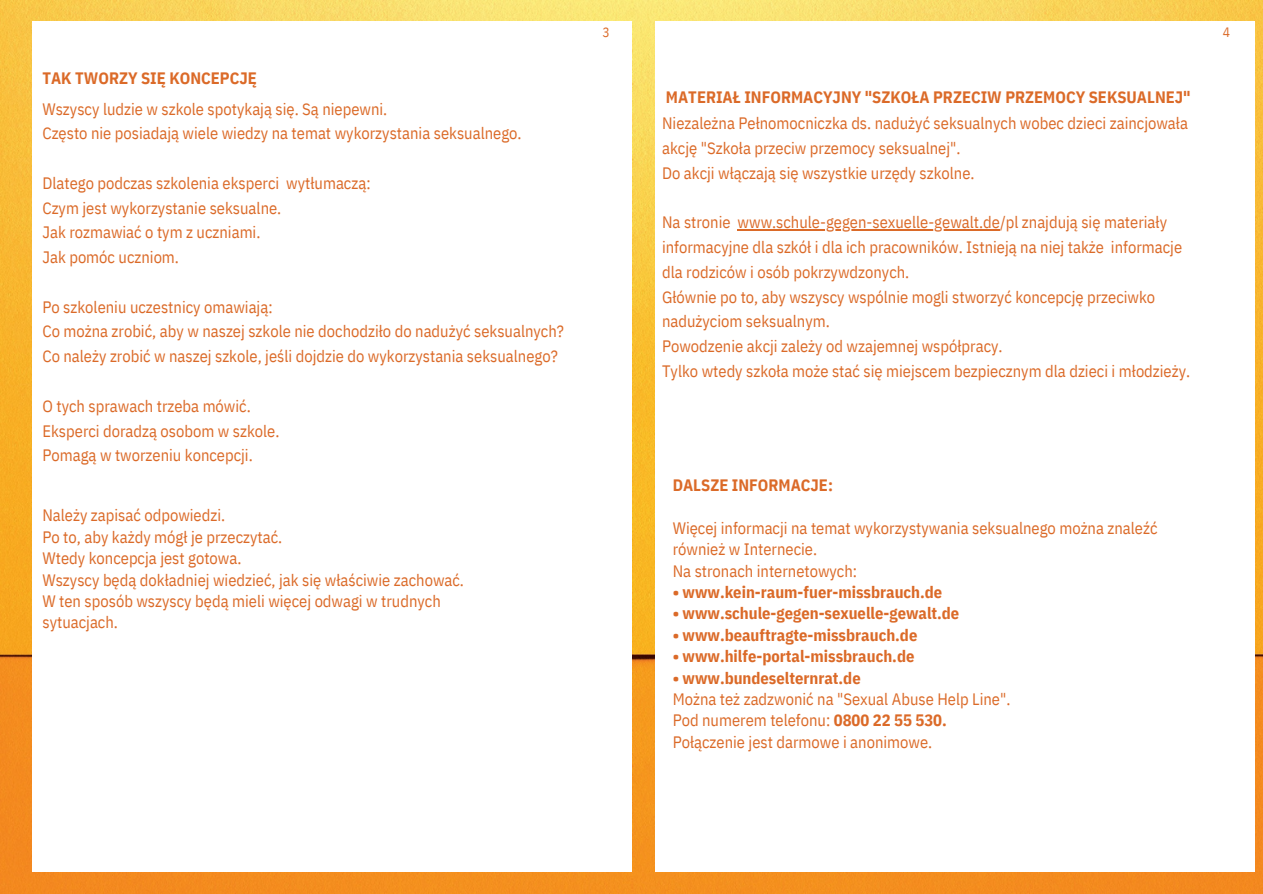
<style>
.page{position:relative;width:1263px;height:894px;background:#fff}
.page>*{position:absolute;margin:0;border:0;box-sizing:border-box;transform-origin:0 0}
.t1{font:16.5px/21.3px "IBM Plex Sans Cond";color:#db6a28}
.t2{font:700 16.5px "IBM Plex Sans Cond";color:#db6a28}
.t3{font:13.5px "IBM Plex Sans Cond";color:#db6a28}
.s1{font-weight:700}
</style>
<div class="page">
<img style="left:0;top:0;width:1263px;height:893px">
<div style="left:32px;top:21px;width:599px;height:850px;background:#fff"></div>
<div style="left:655px;top:21px;width:599px;height:850px;background:#fff"></div>
<hr style="left:738px;top:229px;width:262px;height:1px;background:#db6a28">
<p class="t2" style="left:42px;top:67px;width:216px">TAK TWORZY SIĘ KONCEPCJĘ</p>
<p class="t1" style="left:42px;top:98px;width:346px">Wszyscy ludzie w szkole spotykają się. Są niepewni.</p>
<p class="t1" style="left:42px;top:122px;width:481px">Często nie posiadają wiele wiedzy na temat wykorzystania seksualnego.</p>
<p class="t1" style="left:42px;top:172px;width:330px">Dlatego podczas szkolenia eksperci wytłumaczą:</p>
<p class="t1" style="left:42px;top:197px;width:240px">Czym jest wykorzystanie seksualne.</p>
<p class="t1" style="left:42px;top:221px;width:220px">Jak rozmawiać o tym z uczniami.</p>
<p class="t1" style="left:42px;top:246px;width:138px">Jak pomóc uczniom.</p>
<p class="t1" style="left:42px;top:296px;width:232px">Po szkoleniu uczestnicy omawiają:</p>
<p class="t1" style="left:42px;top:320px;width:523px">Co można zrobić, aby w naszej szkole nie dochodziło do nadużyć seksualnych?</p>
<p class="t1" style="left:42px;top:345px;width:517px">Co należy zrobić w naszej szkole, jeśli dojdzie do wykorzystania seksualnego?</p>
<p class="t1" style="left:42px;top:395px;width:210px">O tych sprawach trzeba mówić.</p>
<p class="t1" style="left:42px;top:419px;width:239px">Eksperci doradzą osobom w szkole.</p>
<p class="t1" style="left:42px;top:444px;width:212px">Pomagą w tworzeniu koncepcji.</p>
<p class="t1" style="left:42px;top:504px;width:184px">Należy zapisać odpowiedzi.</p>
<p class="t1" style="left:42px;top:526px;width:241px">Po to, aby każdy mógł je przeczytać.</p>
<p class="t1" style="left:42px;top:547px;width:201px">Wtedy koncepcja jest gotowa.</p>
<p class="t1" style="left:42px;top:568px;width:423px">Wszyscy będą dokładniej wiedzieć, jak się właściwie zachować.<br>W ten sposób wszyscy będą mieli więcej odwagi w trudnych sytuacjach.</p>
<p class="t3" style="left:602px;top:23px;width:9px">3</p>
<p class="t3" style="left:1223px;top:23px;width:9px">4</p>
<p class="t2" style="left:666px;top:86px;width:526px">MATERIAŁ INFORMACYJNY "SZKOŁA PRZECIW PRZEMOCY SEKSUALNEJ"</p>
<p class="t1" style="left:662px;top:111px;width:527px;line-height:24.8px">Niezależna Pełnomocniczka ds. nadużyć seksualnych wobec dzieci zaincjowała akcję "Szkoła przeciw przemocy seksualnej".</p>
<p class="t1" style="left:662px;top:162px;width:314px">Do akcji włączają się wszystkie urzędy szkolne.</p>
<p class="t1" style="left:662px;top:211px;width:507px">Na stronie www.schule-gegen-sexuelle-gewalt.de/pl znajdują się materiały</p>
<p class="t1" style="left:662px;top:234px;width:522px;line-height:24.8px">informacyjne dla szkół i dla ich pracowników. Istnieją na niej także informacje dla rodziców i osób pokrzywdzonych.</p>
<p class="t1" style="left:662px;top:284px;width:495px;line-height:24.8px">Głównie po to, aby wszyscy wspólnie mogli stworzyć koncepcję przeciwko nadużyciom seksualnym.</p>
<p class="t1" style="left:662px;top:335px;width:342px">Powodzenie akcji zależy od wzajemnej współpracy.</p>
<p class="t1" style="left:662px;top:360px;width:530px">Tylko wtedy szkoła może stać się miejscem bezpiecznym dla dzieci i młodzieży.</p>
<p class="t2" style="left:673px;top:474px;width:162px">DALSZE INFORMACJE:</p>
<p class="t1" style="left:673px;top:517px;width:486px">Więcej informacji na temat wykorzystywania seksualnego można znaleźć również w Internecie.</p>
<p class="t1" style="left:673px;top:559px;width:186px">Na stronach internetowych:</p>
<p class="t2" style="left:673px;top:581px;width:271px">• www.kein-raum-fuer-missbrauch.de</p>
<p class="t2" style="left:673px;top:602px;width:288px">• www.schule-gegen-sexuelle-gewalt.de</p>
<p class="t2" style="left:673px;top:623px;width:246px">• www.beauftragte-missbrauch.de</p>
<p class="t2" style="left:673px;top:645px;width:243px">• www.hilfe-portal-missbrauch.de</p>
<p class="t2" style="left:673px;top:666px;width:189px">• www.bundeselternrat.de</p>
<p class="t1" style="left:673px;top:688px;width:339px">Można też zadzwonić na "Sexual Abuse Help Line".</p>
<p class="t1" style="left:673px;top:709px;width:276px">Pod numerem telefonu: <span class="s1">0800 22 55 530.</span></p>
<p class="t1" style="left:673px;top:730px;width:261px">Połączenie jest darmowe i anonimowe.</p>
</div>
